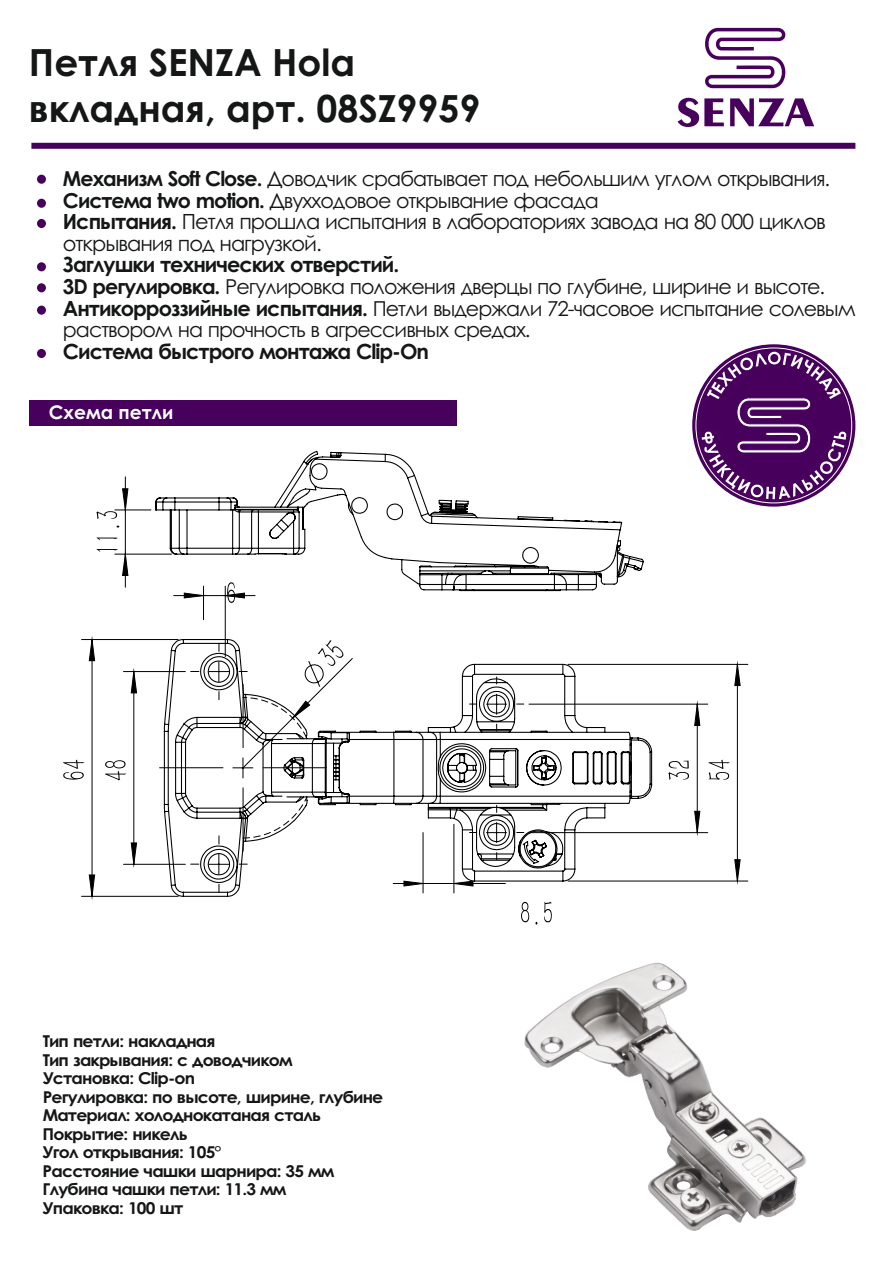
<style>
.page{position:relative;width:893px;height:1263px;background:#fff}
.page>*{position:absolute;margin:0;border:0;box-sizing:border-box;transform-origin:0 0}
.t1{font:700 37.35px/45.3px "Century Gothic";color:#151616}
.t2{font:20.85px/21.5px "Century Gothic";letter-spacing:-.05em;color:#151616}
.t3{font:700 20.85px "Century Gothic";letter-spacing:-.05em;color:#151616}
.t4{font:20.55px/21.5px "Century Gothic";letter-spacing:-.05em;color:#151616}
.t5{font:700 18.75px "Century Gothic";color:#fff}
.t6{font:700 16.35px/18.5px "Century Gothic";letter-spacing:-.05em;color:#151616;scale:1.06 1}
.s1{font-weight:700}
.s2{font-weight:700;font-size:20.85px}
</style>
<div class="page">
<div style="left:31px;top:143px;width:824px;height:6px;background:#48005d"></div>
<svg style="left:678px;top:98px;width:136px;height:29px"></svg>
<svg style="left:705px;top:28px;width:81px;height:60px"></svg>
<div style="left:30px;top:400px;width:427px;height:25px;background:#48005d"></div>
<div style="left:37px;top:175px;width:9px;height:9px;background:#48005d;border-radius:50%"></div>
<div style="left:37px;top:199px;width:9px;height:9px;background:#48005d;border-radius:50%"></div>
<div style="left:37px;top:219px;width:9px;height:9px;background:#48005d;border-radius:50%"></div>
<div style="left:37px;top:262px;width:9px;height:9px;background:#48005d;border-radius:50%"></div>
<div style="left:37px;top:283px;width:9px;height:9px;background:#48005d;border-radius:50%"></div>
<div style="left:37px;top:306px;width:9px;height:9px;background:#48005d;border-radius:50%"></div>
<div style="left:37px;top:349px;width:9px;height:9px;background:#48005d;border-radius:50%"></div>
<svg style="left:692px;top:344px;width:163px;height:163px;fill:#48005d"></svg>
<svg style="left:702px;top:352px;width:144px;height:147px"></svg>
<img style="left:524px;top:924px;width:282px;height:307px">
<svg style="left:105px;top:760px;width:21px;height:20px"></svg>
<svg style="left:521px;top:902px;width:31px;height:22px"></svg>
<hr style="left:203px;top:586px;width:1px;height:34px;background:#000">
<hr style="left:174px;top:595px;width:30px;height:1px;background:#000">
<hr style="left:115px;top:554px;width:57px;height:1px;background:#000">
<hr style="left:115px;top:509px;width:36px;height:1px;background:#000">
<hr style="left:125px;top:554px;width:1px;height:33px;background:#000">
<hr style="left:125px;top:477px;width:1px;height:33px;background:#000">
<hr style="left:124px;top:671px;width:61px;height:1px;background:#000">
<hr style="left:124px;top:864px;width:61px;height:1px;background:#000">
<hr style="left:568px;top:664px;width:180px;height:1px;background:#000">
<hr style="left:568px;top:881px;width:180px;height:1px;background:#000">
<hr style="left:82px;top:639px;width:96px;height:1px;background:#000">
<hr style="left:82px;top:896px;width:96px;height:1px;background:#000">
<svg style="left:96px;top:488px;width:33px;height:88px"></svg>
<svg style="left:131px;top:664px;width:609px;height:217px"></svg>
<svg style="left:63px;top:639px;width:32px;height:258px"></svg>
<svg style="left:155px;top:450px;width:489px;height:142px"></svg>
<svg style="left:163px;top:638px;width:490px;height:259px"></svg>
<h1 class="t1" style="left:29px;top:44px;width:453px">Петля SENZA Hola вкладная, арт. 08SZ9959</h1>
<p class="t4" style="left:63px;top:170px;width:769px"><span class="s1">Механизм Soft Close.</span> Доводчик срабатывает под небольшим углом открывания.<br><span class="s1">Система two motion.</span> Двухходовое открывание фасада</p>
<p class="t2" style="left:63px;top:213px;width:764px"><span class="s1">Испытания.</span> Петля прошла испытания в лабораториях завода на 80 000 циклов открывания под нагрузкой.</p>
<p class="t3" style="left:63px;top:257px;width:338px">Заглушки технических отверстий.</p>
<p class="t4" style="left:63px;top:278px;width:794px"><span class="s1">3D регулировка</span><span class="s2">.</span> Регулировка положения дверцы по глубине, ширине и высоте.<br><span class="s2">Антикорроззийные испытания.</span> Петли выдержали 72-часовое испытание солевым раствором на прочность в агрессивных средах.</p>
<p class="t3" style="left:63px;top:343px;width:368px">Система быстрого монтажа Clip-On</p>
<p class="t5" style="left:49px;top:405px;width:126px">Схема петли</p>
<p class="t6" style="left:43px;top:1034px;width:323px">Тип петли: накладная<br>Тип закрывания: с доводчиком<br>Установка: Clip-on<br>Регулировка: по высоте, ширине, глубине<br>Материал: холоднокатаная сталь<br>Покрытие: никель<br>Угол открывания: 105°<br>Расстояние чашки шарнира: 35 мм<br>Глубина чашки петли: 11.3 мм<br>Упаковка: 100 шт</p>
</div>
